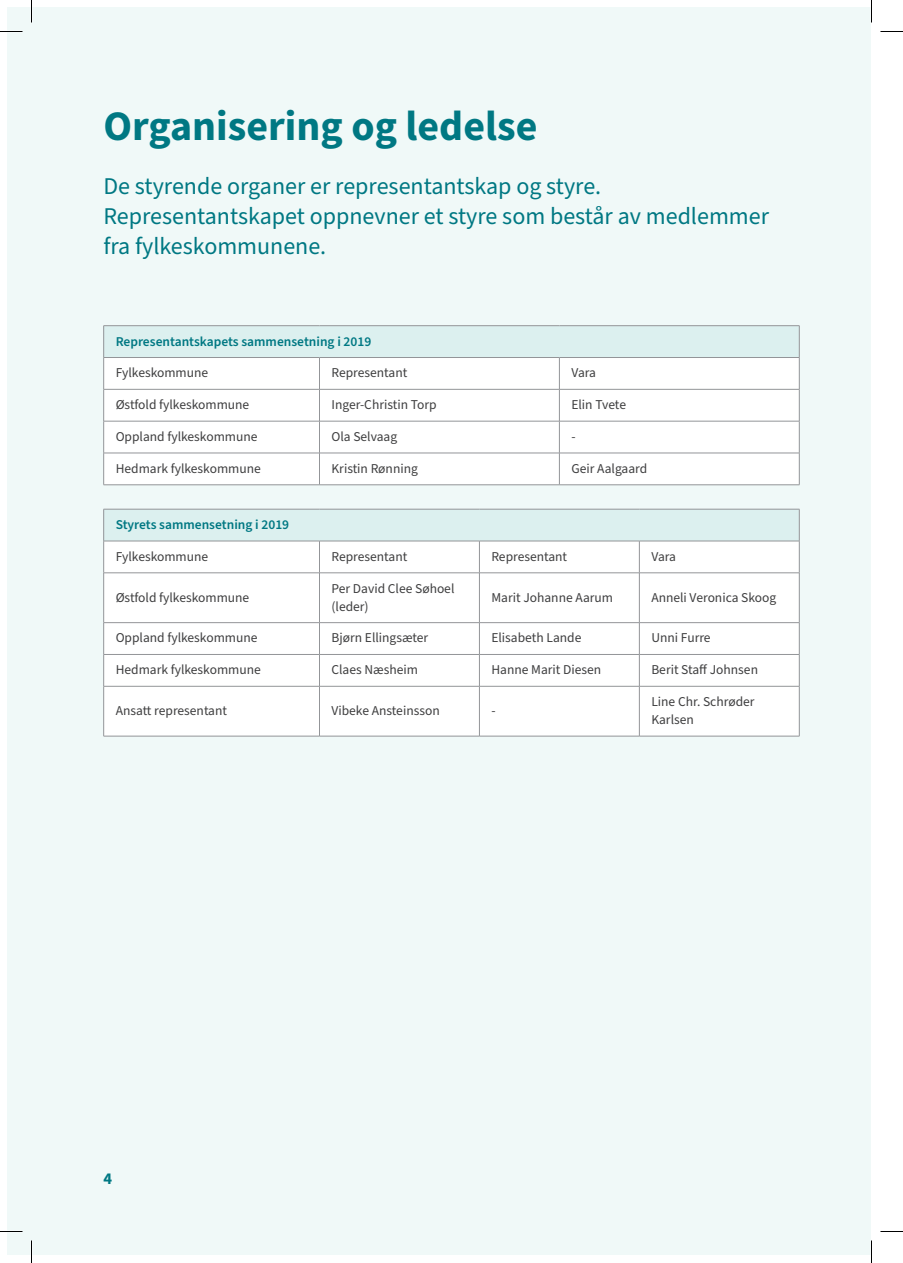
<style>
.page{position:relative;width:903px;height:1263px;background:#fff}
.page>*{position:absolute;margin:0;border:0;box-sizing:border-box;transform-origin:0 0}
.t1{font:700 42px "Source Sans Pro";color:#007883}
.Intro{font:24px/30px "Source Sans Pro";color:#007883}
.t2{font:700 16.5px "Source Sans Pro";color:#007883}
.Table_body{font:13.5px/18px "Source Sans Pro";color:#3e3e3f}
.Table_header{font:600 13.5px "Source Sans Pro";color:#007883}
</style>
<div class="page">
<div style="left:8px;top:8px;width:864px;height:1248px;background:#f0f9f8"></div>
<div style="left:104px;top:326px;width:695px;height:32px;background:#dcf0ef"></div>
<div style="left:104px;top:358px;width:695px;height:127px;background:#fff"></div>
<hr style="left:799px;top:326px;width:1px;height:31px;background:#939598">
<hr style="left:103px;top:358px;width:1px;height:31px;background:#939598">
<hr style="left:799px;top:358px;width:1px;height:31px;background:#939598">
<hr style="left:103px;top:390px;width:1px;height:31px;background:#939598">
<hr style="left:799px;top:390px;width:1px;height:31px;background:#939598">
<hr style="left:103px;top:421px;width:1px;height:32px;background:#939598">
<hr style="left:799px;top:421px;width:1px;height:32px;background:#939598">
<hr style="left:103px;top:453px;width:1px;height:32px;background:#939598">
<hr style="left:799px;top:453px;width:1px;height:32px;background:#939598">
<hr style="left:104px;top:485px;width:216px;height:1px;background:#939598">
<hr style="left:320px;top:485px;width:239px;height:1px;background:#939598">
<hr style="left:559px;top:485px;width:240px;height:1px;background:#939598">
<hr style="left:319px;top:358px;width:1px;height:31px;background:#939598">
<hr style="left:104px;top:325px;width:216px;height:1px;background:#939598">
<hr style="left:103px;top:326px;width:1px;height:31px;background:#939598">
<hr style="left:320px;top:325px;width:239px;height:1px;background:#939598">
<hr style="left:559px;top:325px;width:240px;height:1px;background:#939598">
<hr style="left:104px;top:357px;width:216px;height:1px;background:#939598">
<hr style="left:320px;top:357px;width:239px;height:1px;background:#939598">
<hr style="left:559px;top:357px;width:240px;height:1px;background:#939598">
<hr style="left:559px;top:358px;width:1px;height:31px;background:#939598">
<hr style="left:104px;top:389px;width:216px;height:1px;background:#939598">
<hr style="left:320px;top:389px;width:239px;height:1px;background:#939598">
<hr style="left:319px;top:390px;width:1px;height:31px;background:#939598">
<hr style="left:559px;top:389px;width:240px;height:1px;background:#939598">
<hr style="left:559px;top:390px;width:1px;height:31px;background:#939598">
<hr style="left:104px;top:421px;width:216px;height:1px;background:#939598">
<hr style="left:320px;top:421px;width:239px;height:1px;background:#939598">
<hr style="left:319px;top:421px;width:1px;height:32px;background:#939598">
<hr style="left:559px;top:421px;width:240px;height:1px;background:#939598">
<hr style="left:559px;top:421px;width:1px;height:32px;background:#939598">
<hr style="left:104px;top:453px;width:216px;height:1px;background:#939598">
<hr style="left:320px;top:453px;width:239px;height:1px;background:#939598">
<hr style="left:319px;top:453px;width:1px;height:32px;background:#939598">
<hr style="left:559px;top:453px;width:240px;height:1px;background:#939598">
<hr style="left:559px;top:453px;width:1px;height:32px;background:#939598">
<div style="left:104px;top:509px;width:695px;height:32px;background:#dcf0ef"></div>
<div style="left:104px;top:542px;width:695px;height:194px;background:#fff"></div>
<hr style="left:799px;top:509px;width:1px;height:32px;background:#939598">
<hr style="left:103px;top:541px;width:1px;height:32px;background:#939598">
<hr style="left:799px;top:541px;width:1px;height:32px;background:#939598">
<hr style="left:103px;top:573px;width:1px;height:49px;background:#939598">
<hr style="left:799px;top:573px;width:1px;height:49px;background:#939598">
<hr style="left:103px;top:623px;width:1px;height:31px;background:#939598">
<hr style="left:799px;top:623px;width:1px;height:31px;background:#939598">
<hr style="left:103px;top:655px;width:1px;height:31px;background:#939598">
<hr style="left:799px;top:655px;width:1px;height:31px;background:#939598">
<hr style="left:103px;top:686px;width:1px;height:50px;background:#939598">
<hr style="left:799px;top:686px;width:1px;height:50px;background:#939598">
<hr style="left:104px;top:736px;width:216px;height:1px;background:#939598">
<hr style="left:320px;top:736px;width:159px;height:1px;background:#939598">
<hr style="left:479px;top:736px;width:160px;height:1px;background:#939598">
<hr style="left:639px;top:736px;width:161px;height:1px;background:#939598">
<hr style="left:319px;top:541px;width:1px;height:32px;background:#939598">
<hr style="left:104px;top:509px;width:216px;height:1px;background:#939598">
<hr style="left:103px;top:509px;width:1px;height:32px;background:#939598">
<hr style="left:320px;top:509px;width:159px;height:1px;background:#939598">
<hr style="left:479px;top:509px;width:160px;height:1px;background:#939598">
<hr style="left:639px;top:509px;width:161px;height:1px;background:#939598">
<hr style="left:104px;top:541px;width:216px;height:1px;background:#939598">
<hr style="left:320px;top:541px;width:159px;height:1px;background:#939598">
<hr style="left:479px;top:541px;width:160px;height:1px;background:#939598">
<hr style="left:479px;top:541px;width:1px;height:32px;background:#939598">
<hr style="left:639px;top:541px;width:161px;height:1px;background:#939598">
<hr style="left:639px;top:541px;width:1px;height:32px;background:#939598">
<hr style="left:104px;top:573px;width:216px;height:1px;background:#939598">
<hr style="left:320px;top:573px;width:159px;height:1px;background:#939598">
<hr style="left:319px;top:573px;width:1px;height:49px;background:#939598">
<hr style="left:479px;top:573px;width:160px;height:1px;background:#939598">
<hr style="left:479px;top:573px;width:1px;height:49px;background:#939598">
<hr style="left:639px;top:573px;width:161px;height:1px;background:#939598">
<hr style="left:639px;top:573px;width:1px;height:49px;background:#939598">
<hr style="left:104px;top:622px;width:216px;height:1px;background:#939598">
<hr style="left:320px;top:622px;width:159px;height:1px;background:#939598">
<hr style="left:319px;top:623px;width:1px;height:31px;background:#939598">
<hr style="left:479px;top:622px;width:160px;height:1px;background:#939598">
<hr style="left:479px;top:623px;width:1px;height:31px;background:#939598">
<hr style="left:639px;top:622px;width:161px;height:1px;background:#939598">
<hr style="left:639px;top:623px;width:1px;height:31px;background:#939598">
<hr style="left:104px;top:654px;width:216px;height:1px;background:#939598">
<hr style="left:320px;top:654px;width:159px;height:1px;background:#939598">
<hr style="left:319px;top:655px;width:1px;height:31px;background:#939598">
<hr style="left:479px;top:654px;width:160px;height:1px;background:#939598">
<hr style="left:479px;top:655px;width:1px;height:31px;background:#939598">
<hr style="left:639px;top:654px;width:161px;height:1px;background:#939598">
<hr style="left:639px;top:655px;width:1px;height:31px;background:#939598">
<hr style="left:104px;top:686px;width:216px;height:1px;background:#939598">
<hr style="left:320px;top:686px;width:159px;height:1px;background:#939598">
<hr style="left:319px;top:686px;width:1px;height:50px;background:#939598">
<hr style="left:479px;top:686px;width:160px;height:1px;background:#939598">
<hr style="left:479px;top:686px;width:1px;height:50px;background:#939598">
<hr style="left:639px;top:686px;width:161px;height:1px;background:#939598">
<hr style="left:639px;top:686px;width:1px;height:50px;background:#939598">
<svg style="left:0;top:31px;width:22px;height:1px"></svg>
<svg style="left:880px;top:31px;width:23px;height:1px"></svg>
<svg style="left:0;top:1231px;width:22px;height:1px"></svg>
<svg style="left:880px;top:1231px;width:23px;height:1px"></svg>
<svg style="left:31px;top:0;width:1px;height:22px"></svg>
<svg style="left:31px;top:1240px;width:1px;height:23px"></svg>
<svg style="left:871px;top:0;width:1px;height:22px"></svg>
<svg style="left:871px;top:1240px;width:1px;height:23px"></svg>
<h1 class="t1" style="left:104px;top:97px;width:436px">Organisering og ledelse</h1>
<p class="Intro" style="left:104px;top:171px;width:667px">De styrende organer er representantskap og styre.<br>Representantskapet oppnevner et styre som består av medlemmer fra fylkeskommunene.</p>
<p class="Table_header" style="left:116px;top:332px;width:257px">Representantskapets sammensetning i 2019</p>
<p class="Table_body" style="left:116px;top:364px;width:94px">Fylkeskommune</p>
<p class="Table_body" style="left:332px;top:364px;width:77px">Representant</p>
<p class="Table_body" style="left:571px;top:364px;width:26px">Vara</p>
<p class="Table_body" style="left:116px;top:396px;width:135px">Østfold fylkeskommune</p>
<p class="Table_body" style="left:332px;top:396px;width:107px">Inger-Christin Torp</p>
<p class="Table_body" style="left:571px;top:396px;width:56px">Elin Tvete</p>
<p class="Table_body" style="left:116px;top:428px;width:143px">Oppland fylkeskommune</p>
<p class="Table_body" style="left:332px;top:428px;width:67px">Ola Selvaag</p>
<p class="Table_body" style="left:571px;top:428px;width:6px">-</p>
<p class="Table_body" style="left:116px;top:460px;width:147px">Hedmark fylkeskommune</p>
<p class="Table_body" style="left:332px;top:460px;width:88px">Kristin Rønning</p>
<p class="Table_body" style="left:571px;top:460px;width:77px">Geir Aalgaard</p>
<p class="Table_header" style="left:116px;top:516px;width:175px">Styrets sammensetning i 2019</p>
<p class="Table_body" style="left:116px;top:548px;width:94px">Fylkeskommune</p>
<p class="Table_body" style="left:332px;top:548px;width:77px">Representant</p>
<p class="Table_body" style="left:491px;top:548px;width:77px">Representant</p>
<p class="Table_body" style="left:651px;top:548px;width:26px">Vara</p>
<p class="Table_body" style="left:116px;top:589px;width:135px">Østfold fylkeskommune</p>
<p class="Table_body" style="left:332px;top:580px;width:124px">Per David Clee Søhoel (leder)</p>
<p class="Table_body" style="left:491px;top:589px;width:123px">Marit Johanne Aarum</p>
<p class="Table_body" style="left:651px;top:589px;width:126px">Anneli Veronica Skoog</p>
<p class="Table_body" style="left:116px;top:629px;width:143px">Oppland fylkeskommune</p>
<p class="Table_body" style="left:332px;top:629px;width:98px">Bjørn Ellingsæter</p>
<p class="Table_body" style="left:491px;top:629px;width:91px">Elisabeth Lande</p>
<p class="Table_body" style="left:651px;top:629px;width:61px">Unni Furre</p>
<p class="Table_body" style="left:116px;top:661px;width:147px">Hedmark fylkeskommune</p>
<p class="Table_body" style="left:332px;top:661px;width:88px">Claes Næsheim</p>
<p class="Table_body" style="left:491px;top:661px;width:111px">Hanne Marit Diesen</p>
<p class="Table_body" style="left:651px;top:661px;width:108px">Berit Staff Johnsen</p>
<p class="Table_body" style="left:116px;top:702px;width:113px">Ansatt representant</p>
<p class="Table_body" style="left:332px;top:702px;width:110px">Vibeke Ansteinsson</p>
<p class="Table_body" style="left:491px;top:702px;width:6px">-</p>
<p class="Table_body" style="left:651px;top:693px;width:105px">Line Chr. Schrøder<br>Karlsen</p>
<p class="t2" style="left:104px;top:1167px;width:10px">4</p>
</div>
